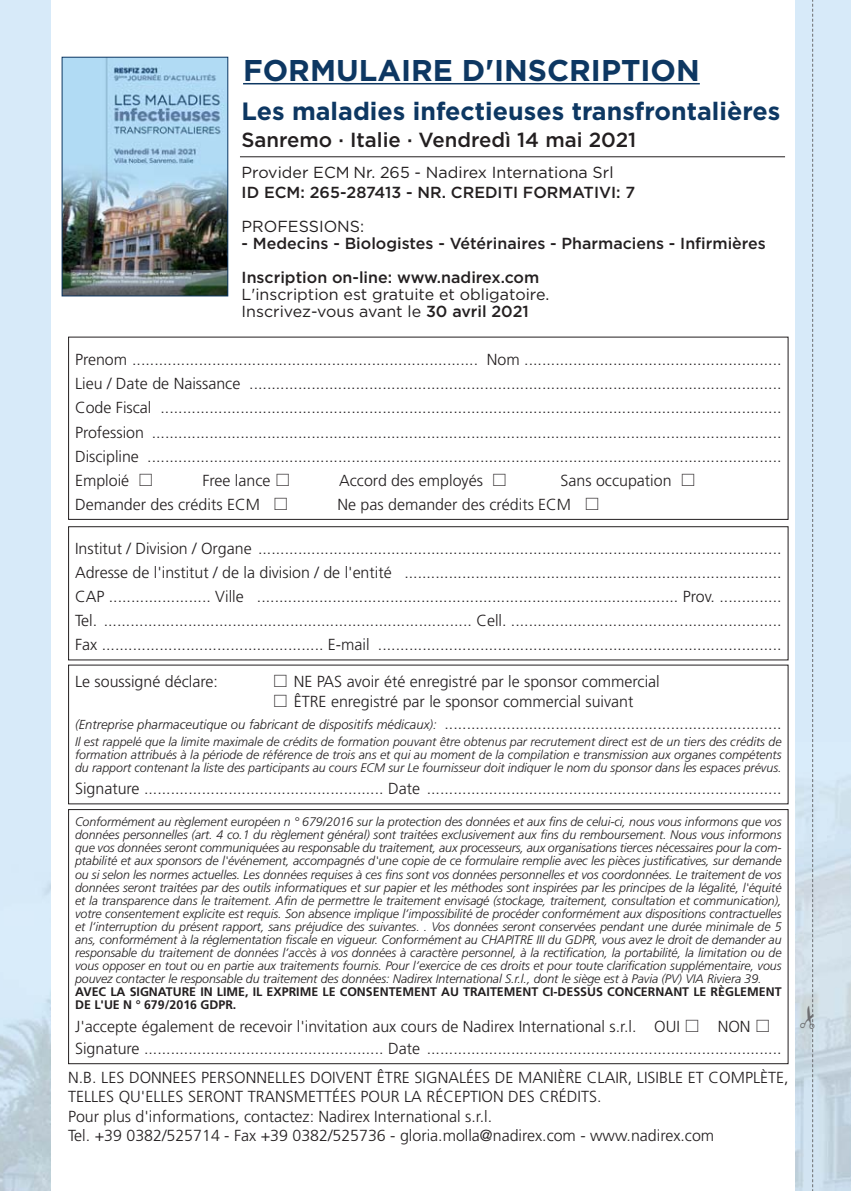
<style>
.page{position:relative;width:851px;height:1191px;background:#fff}
.page>*{position:absolute;margin:0;border:0;box-sizing:border-box;transform-origin:0 0}
.t1{font:700 30px "Gotham";color:#0d3762}
.t2{font:700 25px "Gotham";color:#0d3762}
.t3{font:500 20.4px "Gotham";color:#231f20}
.t4{font:300 16px/24px "Frutiger";color:#231f20}
.t5{font:500 16px/34px "Gotham";color:#231f20}
.t6{font:16px/17px "Gotham";color:#231f20}
.t7{font:italic 300 12.4px/13px "Frutiger";color:#231f20;text-align:justify}
.t8{font:700 12.4px/13px "Frutiger";color:#231f20}
.s1{font-weight:500}
.s2{font-style:italic;font-size:13px}
</style>
<div class="page">
<img style="left:64px;top:59px;width:162px;height:235px">
<div style="left:62px;top:57px;width:166px;height:239px;border:1px solid #0d3762"></div>
<div style="left:68px;top:336px;width:720px;height:184px;border:1px solid #231f20"></div>
<div style="left:68px;top:526px;width:720px;height:134px;border:1px solid #231f20"></div>
<div style="left:68px;top:809px;width:720px;height:255px;border:1px solid #231f20"></div>
<hr style="left:240px;top:156px;width:545px;height:1px;background:#231f20">
<hr style="left:243px;top:83px;width:456px;height:1px;background:#0d3762">
<svg style="left:800px;top:0;width:14px;height:1191px"></svg>
<h1 class="t1" style="left:243px;top:59px;width:458px">FORMULAIRE D'INSCRIPTION</h1>
<h2 class="t2" style="left:241px;top:102px;width:540px">Les maladies infectieuses transfrontalières</h2>
<p class="t3" style="left:241px;top:132px;width:396px">Sanremo · Italie · Vendredì 14 mai 2021</p>
<p class="t6" style="left:241px;top:165px;width:373px">Provider ECM Nr. 265 - Nadirex Internationa Srl</p>
<p class="t5" style="left:241px;top:176px;width:395px">ID ECM: 265-287413 - NR. CREDITI FORMATIVI: 7</p>
<p class="t6" style="left:241px;top:219px;width:124px">PROFESSIONS:</p>
<p class="t5" style="left:241px;top:227px;width:525px">- Medecins - Biologistes - Vétérinaires - Pharmaciens - Infirmières<br>Inscription on-line: www.nadirex.com</p>
<p class="t6" style="left:241px;top:287px;width:309px">L'inscription est gratuite et obligatoire.<br>Inscrivez-vous avant le <span class="s1">30 avril 2021</span></p>
<p class="t4" style="left:75px;top:349px;width:708px;text-align:justify">Prenom .............................................................................. Nom ..........................................................<br>Lieu / Date de Naissance ........................................................................................................................<br>Code Fiscal ............................................................................................................................................<br>Profession ..............................................................................................................................................<br>Discipline ...............................................................................................................................................<br>Emploié □</p>
<p class="t4" style="left:202px;top:469px;width:90px">Free lance □</p>
<p class="t4" style="left:339px;top:469px;width:170px">Accord des employés □</p>
<p class="t4" style="left:560px;top:469px;width:137px">Sans occupation □</p>
<p class="t4" style="left:75px;top:493px;width:215px">Demander des crédits ECM □</p>
<p class="t4" style="left:337px;top:493px;width:264px">Ne pas demander des crédits ECM □</p>
<p class="t4" style="left:75px;top:538px;width:708px;text-align:justify">Institut / Division / Organe ......................................................................................................................<br>Adresse de l'institut / de la division / de l'entité .....................................................................................<br>CAP ....................... Ville ............................................................................................... Prov. ..............<br>Tel. ................................................................................... Cell. .............................................................<br>Fax .................................................. E-mail ...........................................................................................</p>
<p class="t4" style="left:75px;top:670px;width:144px">Le soussigné déclare:</p>
<p class="t4" style="left:272px;top:670px;width:388px">□ NE PAS avoir été enregistré par le sponsor commercial</p>
<p class="t4" style="left:75px;top:691px;width:708px;line-height:22px;text-indent:197px">□ ÊTRE enregistré par le sponsor commercial suivant<br><span class="s2">(Entreprise pharmaceutique ou fabricant de dispositifs médicaux):</span> ............................................................................</p>
<p class="t7" style="left:75px;top:736px;width:708px">Il est rappelé que la limite maximale de crédits de formation pouvant être obtenus par recrutement direct est de un tiers des crédits de formation attribués à la période de référence de trois ans et qui au moment de la compilation e transmission aux organes compétents du rapport contenant la liste des participants au cours ECM sur Le fournisseur doit indiquer le nom du sponsor dans les espaces prévus.</p>
<p class="t4" style="left:75px;top:777px;width:708px">Signature ...................................................... Date ................................................................................</p>
<p class="t7" style="left:75px;top:816px;width:708px">Conformément au règlement européen n ° 679/2016 sur la protection des données et aux fins de celui-ci, nous vous informons que vos données personnelles (art. 4 co.1 du règlement général) sont traitées exclusivement aux fins du remboursement. Nous vous informons que vos données seront communiquées au responsable du traitement, aux processeurs, aux organisations tierces nécessaires pour la com&shy;ptabilité et aux sponsors de l'événement, accompagnés d'une copie de ce formulaire remplie avec les pièces justificatives, sur demande ou si selon les normes actuelles. Les données requises à ces fins sont vos données personnelles et vos coordonnées. Le traitement de vos données seront traitées par des outils informatiques et sur papier et les méthodes sont inspirées par les principes de la légalité, l'équité et la transparence dans le traitement. Afin de permettre le traitement envisagé (stockage, traitement, consultation et communication), votre consentement explicite est requis. Son absence implique l’impossibilité de procéder conformément aux dispositions contractuelles et l’interruption du présent rapport, sans préjudice des suivantes. . Vos données seront conservées pendant une durée minimale de 5 ans, conformément à la réglementation fiscale en vigueur. Conformément au CHAPITRE III du GDPR, vous avez le droit de demander au responsable du traitement de données l’accès à vos données à caractère personnel, à la rectification, la portabilité, la limitation ou de vous opposer en tout ou en partie aux traitements fournis. Pour l’exercice de ces droits et pour toute clarification supplémentaire, vous pouvez contacter le responsable du traitement des données: Nadirex International S.r.l., dont le siège est à Pavia (PV) VIA Riviera 39.</p>
<p class="t8" style="left:75px;top:985px;width:708px">AVEC LA SIGNATURE IN LIME, IL EXPRIME LE CONSENTEMENT AU TRAITEMENT CI-DESSUS CONCERNANT LE RÈGLEMENT<br>DE L'UE N ° 679/2016 GDPR.</p>
<p class="t4" style="left:75px;top:1016px;width:708px;line-height:22px">J'accepte également de recevoir l'invitation aux cours de Nadirex International s.r.l. OUI □ NON □<br>Signature ...................................................... Date ................................................................................</p>
<p class="t4" style="left:68px;top:1069px;width:722px;line-height:19.2px">N.B. LES DONNEES PERSONNELLES DOIVENT ÊTRE SIGNALÉES DE MANIÈRE CLAIR, LISIBLE ET COMPLÈTE, TELLES QU'ELLES SERONT TRANSMETTÉES POUR LA RÉCEPTION DES CRÉDITS.<br>Pour plus d'informations, contactez: Nadirex International s.r.l.<br>Tel. +39 0382/525714 - Fax +39 0382/525736 - gloria.molla@nadirex.com - www.nadirex.com</p>
</div>
